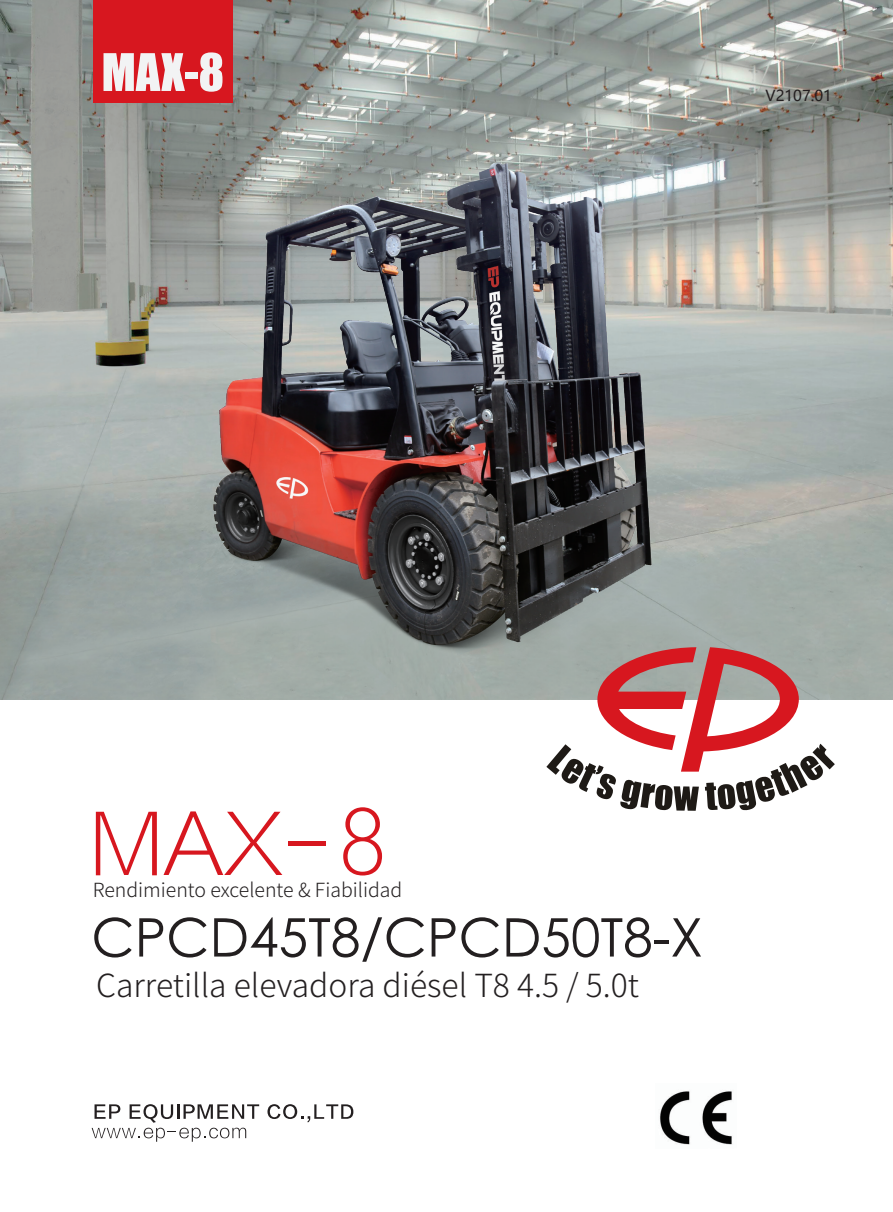
<style>
.page{position:relative;width:893px;height:1212px;background:#fff}
.page>*{position:absolute;margin:0;border:0;box-sizing:border-box;transform-origin:0 0}
.t1{font:300 94.35px "Yu Gothic UI";color:#d7171f}
.t2{font:53.25px "Century Gothic";color:#231f20}
.t3{font:300 31.8px "Source Han Sans CN";color:#231f20}
.t4{font:300 19.5px "Source Han Sans CN";color:#231f20}
.t5{font:15px "Microsoft Ya Hei";color:#231f20}
</style>
<div class="page">
<img style="left:0;top:0;width:893px;height:699px">
<svg style="left:267px;top:1104px;width:86px;height:18px"></svg>
<svg style="left:92px;top:1104px;width:167px;height:38px"></svg>
<svg style="left:96px;top:812px;width:61px;height:63px"></svg>
<svg style="left:164px;top:811px;width:118px;height:64px"></svg>
<div style="left:288px;top:841px;width:38px;height:5px;background:#d7171f"></div>
<svg style="left:546px;top:647px;width:289px;height:164px"></svg>
<div style="left:93px;top:0;width:139px;height:102px;background:#d7171f"></div>
<svg style="left:104px;top:53px;width:81px;height:38px"></svg>
<div style="left:185px;top:72px;width:13px;height:7px;background:#f2f3f4"></div>
<svg style="left:200px;top:52px;width:22px;height:40px"></svg>
<img style="left:143px;top:105px;width:620px;height:589px">
<img style="left:660px;top:1091px;width:72px;height:54px">
<p class="t5" style="left:765px;top:86px;width:68px">V2107.01</p>
<h1 class="t1" style="left:338px;top:752px;width:50px">8</h1>
<p class="t4" style="left:93px;top:879px;width:311px">Rendimiento excelente &amp; Fiabilidad</p>
<h2 class="t2" style="left:91px;top:900px;width:613px">CPCD45T8/CPCD50T8-X</h2>
<p class="t3" style="left:96px;top:967px;width:545px">Carretilla elevadora diésel T8 4.5 / 5.0t</p>
</div>
